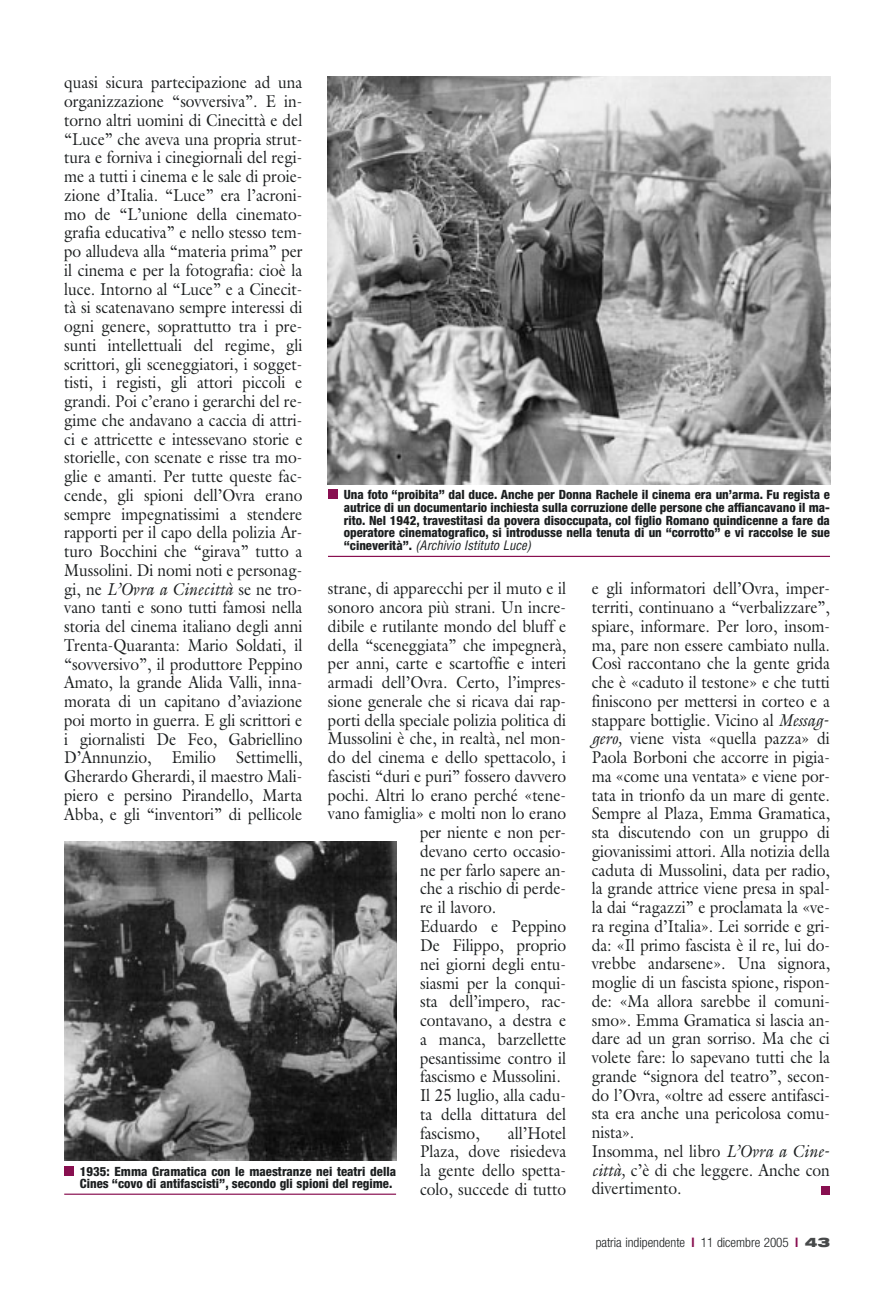
<style>
.page{position:relative;width:893px;height:1296px;background:#fff}
.page>*{position:absolute;margin:0;border:0;box-sizing:border-box;transform-origin:0 0}
.t1{font:17.25px/18.8px "Galliard";color:#1c1f20;text-align:justify;scale:.9 1}
.t2{font:300 condensed 13.2px "Helvetica Neue";color:#1c1f20}
.t3{font:800 condensed 12.75px/12.8px "Helvetica Neue";color:#1c1f20}
.t4{font:italic condensed 12.75px "Helvetica";color:#1c1f20}
.s1{font-style:italic}
.s2{font-family:"Helvetica Neue";font-weight:800;font-style:normal}
.s3{font-weight:700;color:#880f50}
.s4{font-weight:900;font-stretch:expanded;color:#47494a}
</style>
<div class="page">
<div style="left:821px;top:1186px;width:9px;height:8px;background:#880f50"></div>
<hr style="left:64px;top:1194px;width:332px;height:1px;background:#880f50">
<div style="left:64px;top:1166px;width:9px;height:10px;background:#880f50"></div>
<img style="left:64px;top:842px;width:332px;height:319px">
<img style="left:328px;top:77px;width:502px;height:408px">
<hr style="left:328px;top:556px;width:502px;height:1px;background:#880f50">
<div style="left:328px;top:490px;width:9px;height:9px;background:#880f50"></div>
<p class="t1" style="left:64px;top:75px;width:266px">quasi sicura partecipazione ad una organizzazione “sovversiva”. E in&shy;torno altri uomini di Cinecittà e del “Luce” che aveva una propria strut&shy;tura e forniva i cinegiornali del regi&shy;me a tutti i cinema e le sale di proie&shy;zione d’Italia. “Luce” era l’acroni&shy;mo de “L’unione della cinemato&shy;grafia educativa” e nello stesso tem&shy;po alludeva alla “materia prima” per il cinema e per la fotografia: cioè la luce. Intorno al “Luce” e a Cinecit&shy;tà si scatenavano sempre interessi di ogni genere, soprattutto tra i pre&shy;sunti intellettuali del regime, gli scrittori, gli sceneggiatori, i sogget&shy;tisti, i registi, gli attori piccoli e grandi. Poi c’erano i gerarchi del re&shy;gime che andavano a caccia di attri&shy;ci e attricette e intessevano storie e storielle, con scenate e risse tra mo&shy;glie e amanti. Per tutte queste fac&shy;cende, gli spioni dell’Ovra erano sempre impegnatissimi a stendere rapporti per il capo della polizia Ar&shy;turo Bocchini che “girava” tutto a Mussolini. Di nomi noti e personag&shy;gi, ne <span class="s1">L’Ovra a Cinecittà</span> se ne tro&shy;vano tanti e sono tutti famosi nella storia del cinema italiano degli anni Trenta-Quaranta: Mario Soldati, il “sovversivo”, il produttore Peppino Amato, la grande Alida Valli, inna&shy;morata di un capitano d’aviazione poi morto in guerra. E gli scrittori e i giornalisti De Feo, Gabriellino D’Annunzio, Emilio Settimelli, Gherardo Gherardi, il maestro Mali&shy;piero e persino Pirandello, Marta Abba, e gli “inventori” di pellicole</p>
<p class="t3" style="left:344px;top:489px;width:488px;text-align:justify">Una foto “proibita” dal duce. Anche per Donna Rachele il cinema era un’arma. Fu regista e autrice di un documentario inchiesta sulla corruzione delle persone che affiancavano il ma&shy;rito. Nel 1942, travestitasi da povera disoccupata, col figlio Romano quindicenne a fare da operatore cinematografico, si introdusse nella tenuta di un “corrotto” e vi raccolse le sue</p>
<p class="t4" style="left:344px;top:541px;width:189px"><span class="s2">“cineverità”.</span> (Archivio Istituto Luce)</p>
<p class="t1" style="left:328px;top:581px;width:266px">strane, di apparecchi per il muto e il</p>
<p class="t1" style="left:328px;top:600px;width:266px">sonoro ancora più strani. Un incre-</p>
<p class="t1" style="left:328px;top:618px;width:266px">dibile e rutilante mondo del bluff e</p>
<p class="t1" style="left:328px;top:637px;width:266px">della “sceneggiata” che impegnerà,</p>
<p class="t1" style="left:328px;top:656px;width:266px">per anni, carte e scartoffie e interi</p>
<p class="t1" style="left:328px;top:675px;width:266px">armadi dell’Ovra. Certo, l’impres-</p>
<p class="t1" style="left:328px;top:693px;width:266px">sione generale che si ricava dai rap-</p>
<p class="t1" style="left:328px;top:712px;width:266px">porti della speciale polizia politica di</p>
<p class="t1" style="left:328px;top:731px;width:266px">Mussolini è che, in realtà, nel mon-</p>
<p class="t1" style="left:328px;top:750px;width:266px">do del cinema e dello spettacolo, i</p>
<p class="t1" style="left:328px;top:768px;width:266px">fascisti “duri e puri” fossero davvero</p>
<p class="t1" style="left:328px;top:787px;width:266px">pochi. Altri lo erano perché «tene-</p>
<p class="t1" style="left:328px;top:806px;width:266px">vano famiglia» e molti non lo erano</p>
<p class="t1" style="left:420px;top:825px;width:164px">per niente e non per-</p>
<p class="t1" style="left:420px;top:843px;width:164px">devano certo occasio-</p>
<p class="t1" style="left:420px;top:862px;width:164px">ne per farlo sapere an-</p>
<p class="t1" style="left:420px;top:881px;width:164px">che a rischio di perde-</p>
<p class="t1" style="left:420px;top:900px;width:86px">re il lavoro.</p>
<p class="t1" style="left:420px;top:919px;width:164px">Eduardo e Peppino</p>
<p class="t1" style="left:420px;top:938px;width:164px">De Filippo, proprio</p>
<p class="t1" style="left:420px;top:956px;width:164px">nei giorni degli entu-</p>
<p class="t1" style="left:420px;top:975px;width:164px">siasmi per la conqui-</p>
<p class="t1" style="left:420px;top:994px;width:164px">sta dell’impero, rac-</p>
<p class="t1" style="left:420px;top:1013px;width:164px">contavano, a destra e</p>
<p class="t1" style="left:420px;top:1031px;width:164px">a manca, barzellette</p>
<p class="t1" style="left:420px;top:1050px;width:164px">pesantissime contro il</p>
<p class="t1" style="left:420px;top:1069px;width:158px">fascismo e Mussolini.</p>
<p class="t1" style="left:420px;top:1088px;width:164px">Il 25 luglio, alla cadu-</p>
<p class="t1" style="left:420px;top:1106px;width:164px">ta della dittatura del</p>
<p class="t1" style="left:420px;top:1125px;width:68px">fascismo,</p>
<p class="t1" style="left:591px;top:581px;width:266px;text-align:left">e gli informatori dell’Ovra, imper&shy;territi, continuano a “verbalizzare”, spiare, informare. Per loro, insom&shy;ma, pare non essere cambiato nulla.<br>Così raccontano che la gente grida che è «caduto il testone» e che tutti finiscono per mettersi in corteo e a stappare bottiglie. Vicino al <span class="s1">Messag&shy;gero,</span> viene vista «quella pazza» di Paola Borboni che accorre in pigia&shy;ma «come una ventata» e viene por&shy;tata in trionfo da un mare di gente.<br>Sempre al Plaza, Emma Gramatica, sta discutendo con un gruppo di giovanissimi attori. Alla notizia della caduta di Mussolini, data per radio, la grande attrice viene presa in spal&shy;la dai “ragazzi” e proclamata la «ve&shy;ra regina d’Italia». Lei sorride e gri&shy;da: «Il primo fascista è il re, lui do&shy;vrebbe andarsene». Una signora, moglie di un fascista spione, rispon&shy;de: «Ma allora sarebbe il comuni&shy;smo». Emma Gramatica si lascia an&shy;dare ad un gran sorriso. Ma che ci volete fare: lo sapevano tutti che la grande “signora del teatro”, secon&shy;do l’Ovra, «oltre ad essere antifasci&shy;sta era anche una pericolosa comu&shy;nista».<br>Insomma, nel libro <span class="s1">L’Ovra a Cine&shy;città,</span> c’è di che leggere. Anche con divertimento.</p>
<p class="t1" style="left:420px;top:1125px;width:164px;text-indent:88px">all’Hotel Plaza, dove risiedeva la gente dello spetta&shy;colo, succede di tutto</p>
<p class="t3" style="left:80px;top:1166px;width:317px">1935: Emma Gramatica con le maestranze nei teatri della<br>Cines “covo di antifascisti”, secondo gli spioni del regime.</p>
<p class="t2" style="left:595px;top:1238px;width:236px">patria indipendente <span class="s3">l</span> 11 dicembre 2005 <span class="s3">l</span> <span class="s4">43</span></p>
</div>
